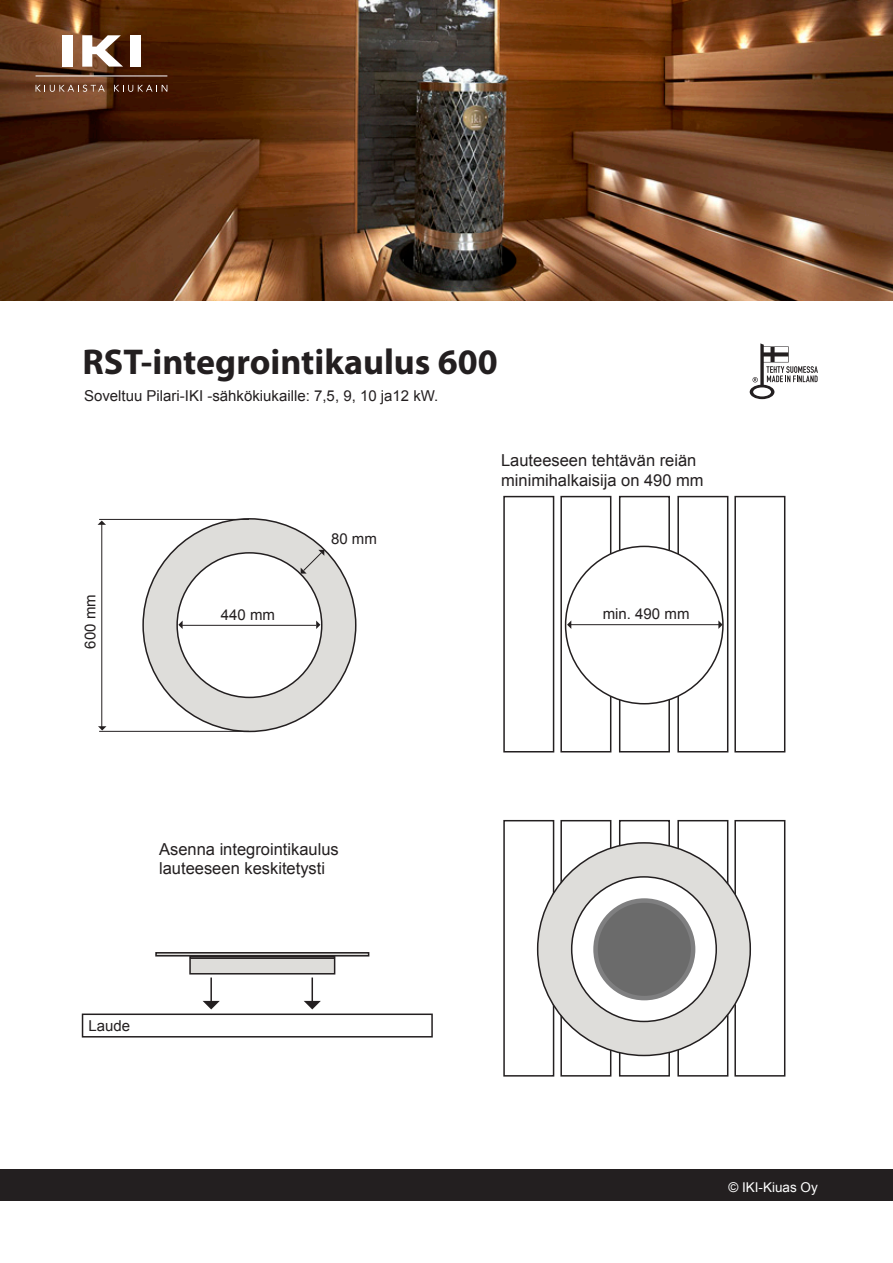
<style>
.page{position:relative;width:893px;height:1263px;background:#fff}
.page>*{position:absolute;margin:0;border:0;box-sizing:border-box;transform-origin:0 0}
.t1{font:700 36px "Myriad Pro";color:#231f20}
.t2{font:16.5px/19.8px "Arial";color:#231f20}
.t3{font:15px "Arial";color:#231f20}
.t4{font:13.5px "Arial";color:#fff}
</style>
<div class="page">
<img style="left:0;top:0;width:893px;height:300px">
<svg style="left:36px;top:85px;width:69px;height:7px"></svg>
<svg style="left:114px;top:85px;width:53px;height:7px"></svg>
<div style="left:62px;top:35px;width:10px;height:32px;background:#fff"></div>
<div style="left:131px;top:35px;width:10px;height:32px;background:#fff"></div>
<svg style="left:82px;top:35px;width:41px;height:32px"></svg>
<hr style="left:36px;top:76px;width:131px;height:1px;background:#fff">
<div style="left:503px;top:496px;width:51px;height:256px;border:2px solid #231f20"></div>
<div style="left:560px;top:496px;width:51px;height:256px;border:2px solid #231f20"></div>
<div style="left:619px;top:496px;width:51px;height:256px;border:2px solid #231f20"></div>
<div style="left:677px;top:496px;width:51px;height:256px;border:2px solid #231f20"></div>
<div style="left:734px;top:496px;width:51px;height:256px;border:2px solid #231f20"></div>
<div style="left:566px;top:546px;width:157px;height:158px;background:#fff;border-radius:50%"></div>
<svg style="left:567px;top:621px;width:4px;height:8px"></svg>
<svg style="left:718px;top:620px;width:5px;height:9px"></svg>
<hr style="left:570px;top:624px;width:149px;height:1px;background:#231f20">
<div style="left:82px;top:1013px;width:351px;height:24px;border:2px solid #231f20"></div>
<svg style="left:155px;top:952px;width:214px;height:4px"></svg>
<div style="left:189px;top:956px;width:146px;height:18px;background:#deddda;border:2px solid #231f20"></div>
<svg style="left:203px;top:1001px;width:17px;height:8px"></svg>
<hr style="left:190px;top:957px;width:145px;height:2px;background:#231f20">
<hr style="left:210px;top:977px;width:2px;height:29px;background:#231f20">
<svg style="left:304px;top:977px;width:17px;height:32px"></svg>
<div style="left:0;top:1169px;width:893px;height:32px;background:#231f20"></div>
<div style="left:143px;top:519px;width:213px;height:212px;background:#deddda;border-radius:50%"></div>
<div style="left:177px;top:553px;width:145px;height:144px;background:#fff;border-radius:50%"></div>
<hr style="left:99px;top:519px;width:150px;height:1px;background:#231f20">
<hr style="left:99px;top:731px;width:150px;height:1px;background:#231f20">
<hr style="left:102px;top:523px;width:1px;height:206px;background:#231f20">
<svg style="left:98px;top:521px;width:8px;height:4px"></svg>
<svg style="left:98px;top:726px;width:8px;height:4px"></svg>
<svg style="left:178px;top:620px;width:5px;height:9px"></svg>
<svg style="left:316px;top:620px;width:4px;height:9px"></svg>
<hr style="left:182px;top:625px;width:134px;height:1px;background:#231f20">
<svg style="left:301px;top:550px;width:23px;height:24px"></svg>
<div style="left:503px;top:820px;width:51px;height:256px;border:2px solid #231f20"></div>
<div style="left:560px;top:820px;width:51px;height:256px;border:2px solid #231f20"></div>
<div style="left:619px;top:820px;width:51px;height:256px;border:2px solid #231f20"></div>
<div style="left:677px;top:820px;width:51px;height:256px;border:2px solid #231f20"></div>
<div style="left:734px;top:820px;width:51px;height:256px;border:2px solid #231f20"></div>
<div style="left:538px;top:843px;width:213px;height:213px;background:#deddda;border-radius:50%"></div>
<div style="left:572px;top:877px;width:145px;height:144px;background:#fff;border-radius:50%"></div>
<svg style="left:593px;top:898px;width:102px;height:102px"></svg>
<svg style="left:750px;top:343px;width:68px;height:56px"></svg>
<h1 class="t1" style="left:83px;top:338px;width:417px">RST-integrointikaulus 600</h1>
<p class="t3" style="left:84px;top:386px;width:356px">Soveltuu Pilari-IKI -sähkökiukaille: 7,5, 9, 10 ja12 kW.</p>
<p class="t3" style="left:80px;top:649px;width:56px;rotate:-90deg">600 mm</p>
<p class="t3" style="left:221px;top:604px;width:56px">440 mm</p>
<p class="t3" style="left:331px;top:529px;width:47px">80 mm</p>
<p class="t2" style="left:501px;top:450px;width:204px">Lauteeseen tehtävän reiän minimihalkaisija on 490 mm</p>
<p class="t3" style="left:603px;top:604px;width:88px">min. 490 mm</p>
<p class="t2" style="left:159px;top:839px;width:181px">Asenna integrointikaulus lauteeseen keskitetysti</p>
<p class="t3" style="left:89px;top:1016px;width:43px">Laude</p>
<p class="t4" style="left:728px;top:1178px;width:91px">© IKI-Kiuas Oy</p>
</div>
